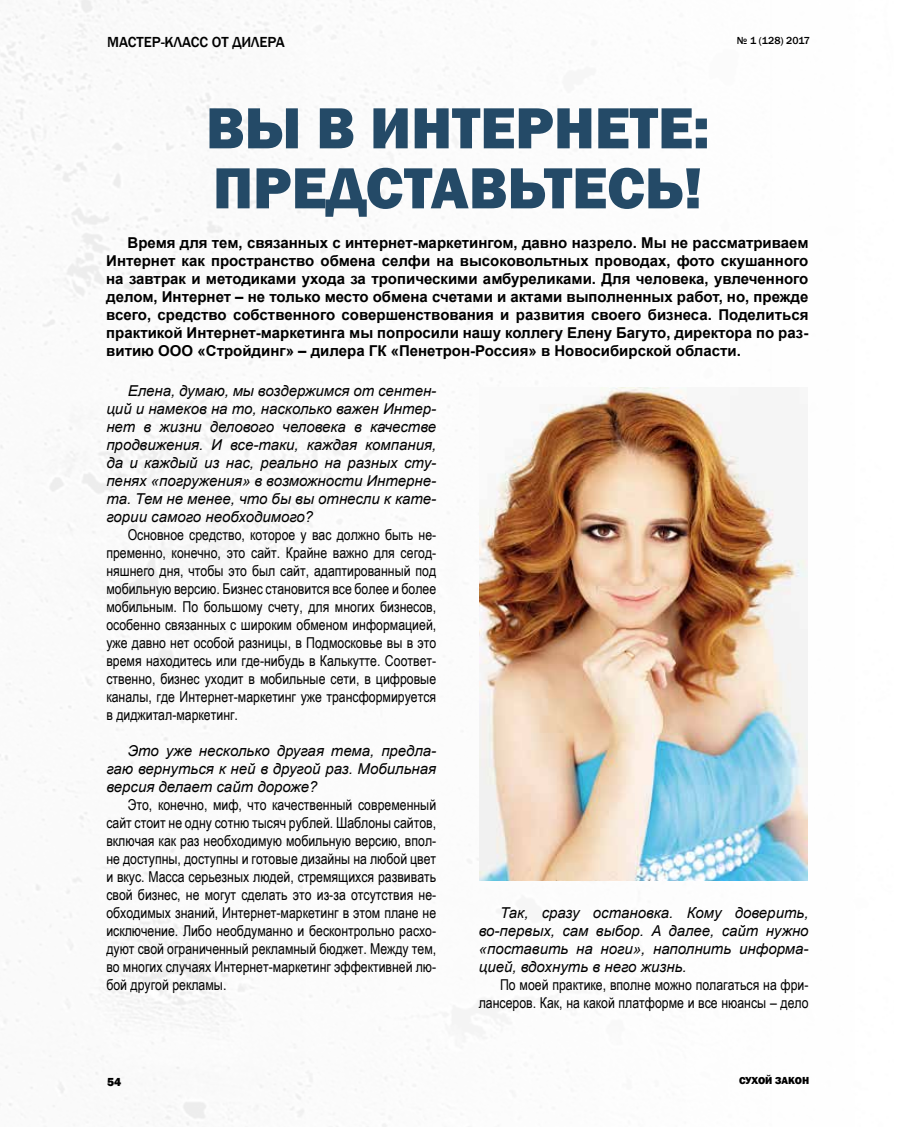
<style>
.page{position:relative;width:915px;height:1127px;background:#fff}
.page>*{position:absolute;margin:0;border:0;box-sizing:border-box;transform-origin:0 0}
.t1{font:800 60px/60px "Franklin Gothic";color:#244a67}
.t2{font:15px/18px "Arial Narrow";color:#000;text-align:justify}
.t3{font:700 15px/18px "Arial";color:#000;text-align:justify}
.t4{font:italic 15px/18px "Arial";color:#000;text-align:justify}
.t5{font:500 15px "Franklin Gothic";color:#000}
.t6{font:800 12px "Franklin Gothic";color:#000}
.t7{font:500 10.5px "Franklin Gothic";color:#000}
.t8{font:800 10.5px "Franklin Gothic";color:#000}
</style>
<div class="page">
<img style="left:0;top:0;width:808px;height:1127px">
<img style="left:479px;top:388px;width:328px;height:492px">
<p class="t5" style="left:107px;top:33px;width:179px">МАСТЕР-КЛАСС ОТ ДИЛЕРА</p>
<p class="t7" style="left:736px;top:34px;width:75px">№ 1 (128) 2017</p>
<h1 class="t1" style="left:206px;top:98px;width:505px">ВЫ В ИНТЕРНЕТЕ:<br>ПРЕДСТАВЬТЕСЬ!</h1>
<p class="t3" style="left:106px;top:234px;width:703px;text-indent:21px">Время для тем, связанных с интернет-маркетингом, давно назрело. Мы не рассматриваем Интернет как пространство обмена селфи на высоковольтных проводах, фото скушанного на завтрак и методиками ухода за тропическими амбуреликами. Для человека, увлеченного делом, Интернет – не только место обмена счетами и актами выполненных работ, но, прежде всего, средство собственного совершенствования и развития своего бизнеса. Поделиться практикой Интернет-маркетинга мы попросили нашу коллегу Елену Багуто, директора по раз&shy;витию ООО «Стройдинг» – дилера ГК «Пенетрон-Россия» в Новосибирской области.</p>
<p class="t4" style="left:106px;top:382px;width:331px;text-indent:21px">Елена, думаю, мы воздержимся от сентен&shy;ций и намеков на то, насколько важен Интер&shy;нет в жизни делового человека в качестве продвижения. И все-таки, каждая компания, да и каждый из нас, реально на разных сту&shy;пенях «погружения» в возможности Интерне&shy;та. Тем не менее, что бы вы отнесли к кате&shy;гории самого необходимого?</p>
<p class="t2" style="left:106px;top:525px;width:331px;text-indent:21px">Основное средство, которое у вас должно быть не&shy;пременно, конечно, это сайт. Крайне важно для сегод&shy;няшнего дня, чтобы это был сайт, адаптированный под мобильную версию. Бизнес становится все более и более мобильным. По большому счету, для многих бизнесов, особенно связанных с широким обменом информацией, уже давно нет особой разницы, в Подмосковье вы в это время находитесь или где-нибудь в Калькутте. Соответ&shy;ственно, бизнес уходит в мобильные сети, в цифровые каналы, где Интернет-маркетинг уже трансформируется в диджитал-маркетинг.</p>
<p class="t4" style="left:106px;top:742px;width:331px;text-indent:21px">Это уже несколько другая тема, предла&shy;гаю вернуться к ней в другой раз. Мобильная версия делает сайт дороже?</p>
<p class="t2" style="left:106px;top:795px;width:331px;text-indent:21px">Это, конечно, миф, что качественный современный сайт стоит не одну сотню тысяч рублей. Шаблоны сайтов, включая как раз необходимую мобильную версию, впол&shy;не доступны, доступны и готовые дизайны на любой цвет и вкус. Масса серьезных людей, стремящихся развивать свой бизнес, не могут сделать это из-за отсутствия не&shy;обходимых знаний, Интернет-маркетинг в этом плане не исключение. Либо необдуманно и бесконтрольно расхо&shy;дуют свой ограниченный рекламный бюджет. Между тем, во многих случаях Интернет-маркетинг эффективней лю&shy;бой другой рекламы.</p>
<p class="t4" style="left:478px;top:904px;width:331px;text-indent:21px">Так, сразу остановка. Кому доверить, во-первых, сам выбор. А далее, сайт нужно «поставить на ноги», наполнить информа&shy;цией, вдохнуть в него жизнь.</p>
<p class="t2" style="left:478px;top:975px;width:331px;text-align:right">По моей практике, вполне можно полагаться на фри&shy;лансеров. Как, на какой платформе и все нюансы – дело</p>
<p class="t6" style="left:107px;top:1074px;width:16px">54</p>
<p class="t8" style="left:738px;top:1074px;width:72px">СУХОЙ ЗАКОН</p>
</div>
